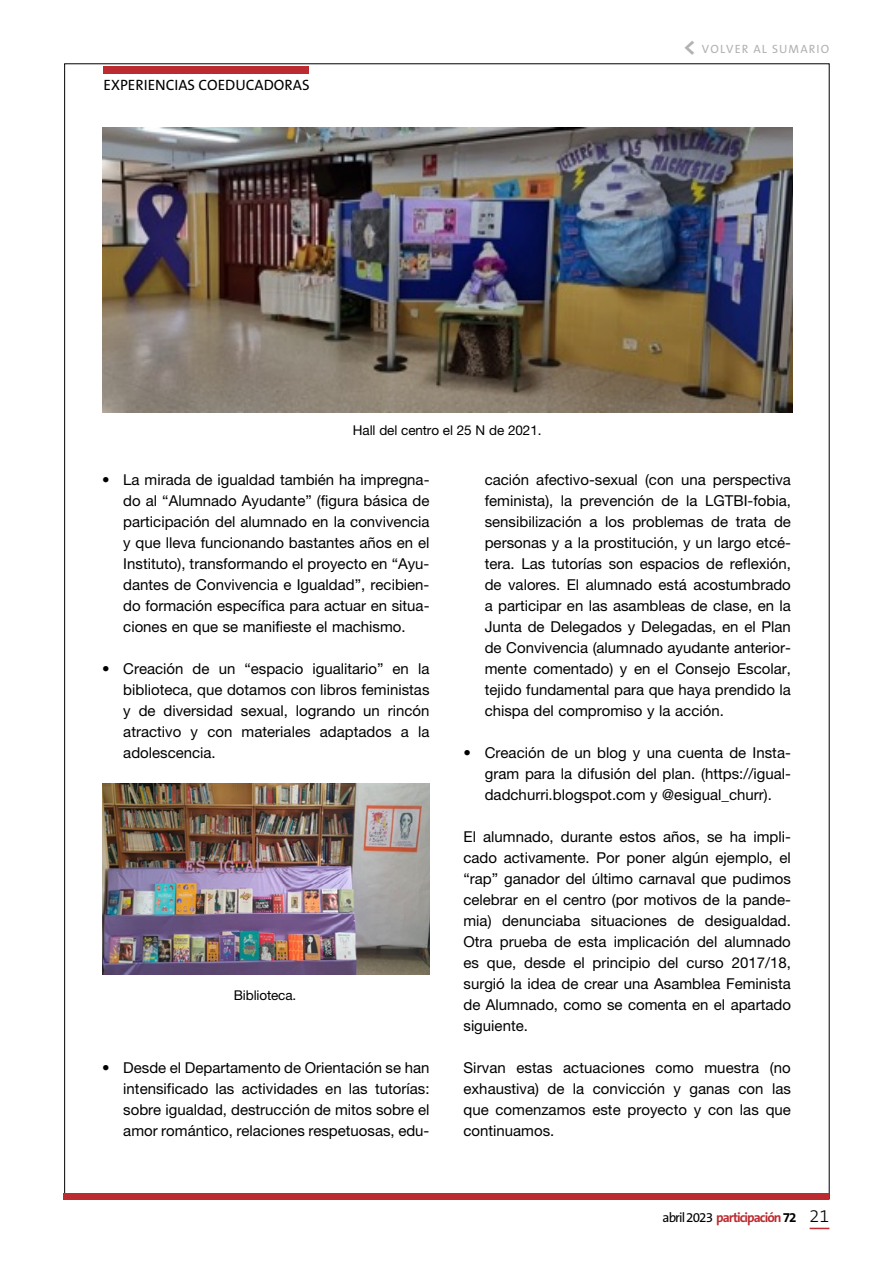
<style>
.page{position:relative;width:893px;height:1263px;background:#fff}
.page>*{position:absolute;margin:0;border:0;box-sizing:border-box;transform-origin:0 0}
.t1{font:15px/21px "Helvetica Neue LT Std";color:#000;text-align:justify}
.t2{font:15px "The Sans B W5 Plain";color:#000}
.t3{font:13.5px "Helvetica Neue LT Std";letter-spacing:-.01em;color:#000}
.t4{font:700 13.5px "The Sans B W7";letter-spacing:-.07em;color:#bc2b30}
.t5{font:12px "The Sans B W5 Plain";letter-spacing:.09em;color:#b3b2b2}
.s1{font-family:"The Sans B W7";font-weight:700;font-size:24px}
.s2{font-family:"The Sans B W5 Plain";font-weight:400;color:#000}
.s3{color:#000}
.s4{font-family:"The Sans B W3";font-weight:300;font-size:18px;color:#000}
</style>
<div class="page">
<div style="left:64px;top:1193px;width:765px;height:6px;background:#bc2b30"></div>
<svg style="left:810px;top:1228px;width:19px;height:1px"></svg>
<img style="left:102px;top:128px;width:690px;height:285px">
<img style="left:102px;top:783px;width:327px;height:191px">
<div style="left:104px;top:66px;width:205px;height:8px;background:#bc2b30"></div>
<p class="t2" style="left:104px;top:76px;width:207px">EXPERIENCIAS COEDUCADORAS</p>
<p class="t3" style="left:353px;top:422px;width:190px">Hall del centro el 25 N de 2021.</p>
<p class="t5" style="left:683px;top:42px;width:148px"><span class="s1">&lt;</span> VOLVER AL SUMARIO</p>
<p class="t1" style="left:123px;top:469px;width:308px;text-indent:-21px">• La mirada de igualdad también ha impregna&shy;do al “Alumnado Ayudante” (figura básica de participación del alumnado en la convivencia y que lleva funcionando bastantes años en el Instituto), transformando el proyecto en “Ayu&shy;dantes de Convivencia e Igualdad”, recibien&shy;do formación específica para actuar en situa&shy;ciones en que se manifieste el machismo.</p>
<p class="t1" style="left:123px;top:658px;width:308px;text-indent:-21px">• Creación de un “espacio igualitario” en la biblioteca, que dotamos con libros feministas y de diversidad sexual, logrando un rincón atractivo y con materiales adaptados a la adolescencia.</p>
<p class="t3" style="left:234px;top:987px;width:64px">Biblioteca.</p>
<p class="t1" style="left:123px;top:1057px;width:308px;text-indent:-21px">• Desde el Departamento de Orientación se han intensificado las actividades en las tutorías: sobre igualdad, destrucción de mitos sobre el amor romántico, relaciones respetuosas, edu-</p>
<p class="t1" style="left:485px;top:469px;width:308px">cación afectivo-sexual (con una perspectiva feminista), la prevención de la LGTBI-fobia, sensibilización a los problemas de trata de personas y a la prostitución, y un largo etcé&shy;tera. Las tutorías son espacios de reflexión, de valores. El alumnado está acostumbrado a participar en las asambleas de clase, en la Junta de Delegados y Delegadas, en el Plan de Convivencia (alumnado ayudante anterior&shy;mente comentado) y en el Consejo Escolar, tejido fundamental para que haya prendido la chispa del compromiso y la acción.</p>
<p class="t1" style="left:485px;top:742px;width:308px;text-indent:-21px">• Creación de un blog y una cuenta de Insta&shy;gram para la difusión del plan. (https://igual&shy;dadchurri.blogspot.com y @esigual_churr).</p>
<p class="t1" style="left:463px;top:826px;width:329px">El alumnado, durante estos años, se ha impli&shy;cado activamente. Por poner algún ejemplo, el “rap” ganador del último carnaval que pudimos celebrar en el centro (por motivos de la pande&shy;mia) denunciaba situaciones de desigualdad.<br>Otra prueba de esta implicación del alumnado es que, desde el principio del curso 2017/18, surgió la idea de crear una Asamblea Feminista de Alumnado, como se comenta en el apartado siguiente.</p>
<p class="t1" style="left:463px;top:1057px;width:329px">Sirvan estas actuaciones como muestra (no exhaustiva) de la convicción y ganas con las que comenzamos este proyecto y con las que continuamos.</p>
<p class="t4" style="left:663px;top:1209px;width:168px"><span class="s2">abril 2023</span> participación <span class="s3">72</span> <span class="s4">21</span></p>
</div>
